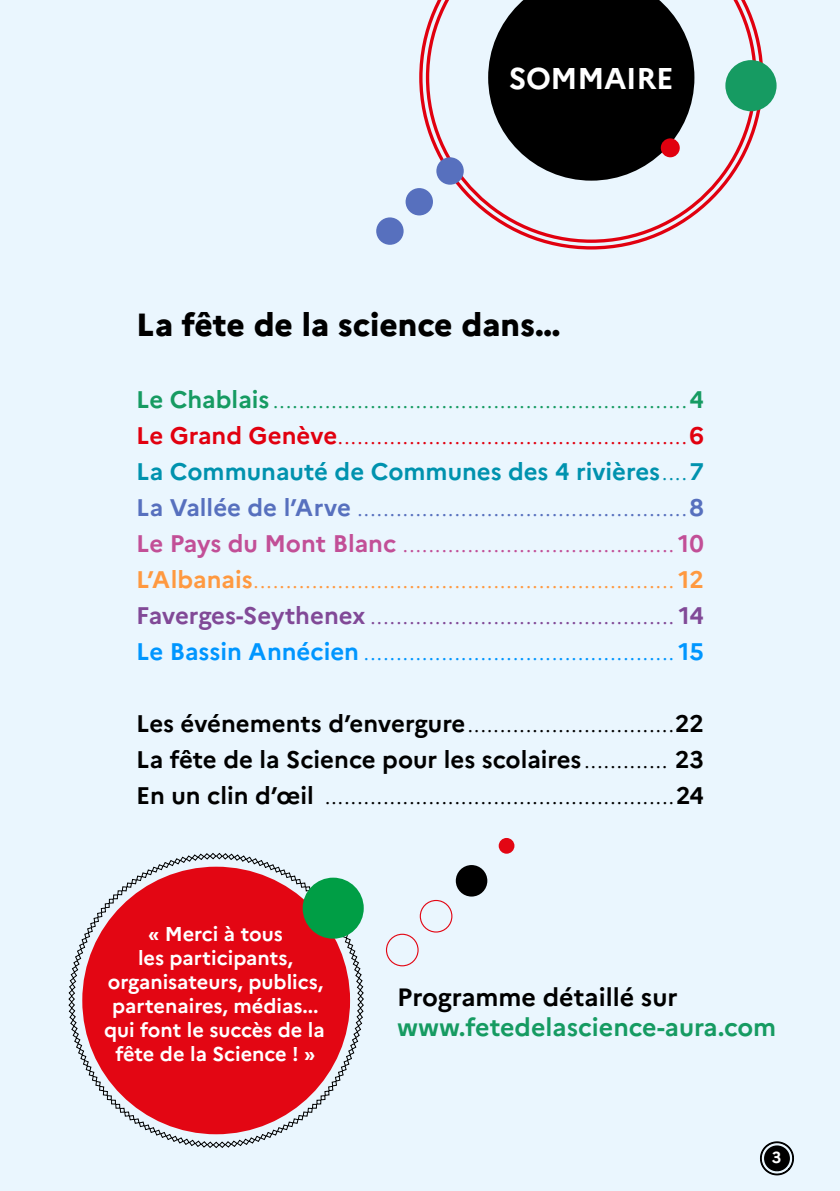
<style>
.page{position:relative;width:840px;height:1191px;background:#fff}
.page>*{position:absolute;margin:0;border:0;box-sizing:border-box;transform-origin:0 0}
.t1{font:800 32px "Marianne";color:#000}
.t2{font:700 30px "Marianne";letter-spacing:-.01em;color:#fff}
.t3{font:700 25px "Marianne";color:#169b62}
.t4{font:700 25px "Marianne";color:#000}
.t5{font:300 24px/36px "Marianne";color:#ff9940;text-align:justify}
.t6{font:300 24px/36px "Marianne";color:#000;text-align:justify}
.t7{font:700 20px/24px "Marianne";color:#fff;text-align:center}
.t8{font:700 16px "Marianne";color:#fff}
.s1{font-weight:700;color:#169b62}
.s2{color:#169b62}
.s3{font-weight:700;color:#e1000f}
.s4{color:#e1000f}
.s5{font-weight:700;color:#0092ae}
.s6{color:#0092ae}
.s7{font-weight:700;color:#5770be}
.s8{color:#5770be}
.s9{font-weight:700;color:#c24f97}
.s10{color:#c24f97}
.s11{font-weight:700}
.s12{font-weight:700;color:#814997}
.s13{color:#814997}
.s14{font-weight:700;color:#0096ff}
.s15{color:#0096ff}
</style>
<div class="page">
<div style="left:0;top:0;width:839px;height:1191px;background:#eaf6fe"></div>
<svg style="left:760px;top:1141px;width:33px;height:34px"></svg>
<svg style="left:68px;top:852px;width:296px;height:297px"></svg>
<div style="left:82px;top:866px;width:268px;height:268px;background:#e30613;border-radius:50%"></div>
<div style="left:302px;top:877px;width:61px;height:61px;background:#009e45;border-radius:50%"></div>
<svg style="left:419px;top:28px;width:344px;height:221px"></svg>
<svg style="left:425px;top:0;width:331px;height:243px"></svg>
<div style="left:376px;top:217px;width:27px;height:28px;background:#5770be;border-radius:50%"></div>
<div style="left:405px;top:188px;width:27px;height:27px;background:#5770be;border-radius:50%"></div>
<div style="left:436px;top:157px;width:27px;height:28px;background:#5770be;border-radius:50%"></div>
<div style="left:725px;top:60px;width:51px;height:51px;background:#169b62;border-radius:50%"></div>
<svg style="left:488px;top:0;width:206px;height:181px"></svg>
<div style="left:660px;top:138px;width:19px;height:19px;background:#e1000f;border-radius:50%"></div>
<div style="left:386px;top:933px;width:32px;height:33px;border:1px solid #e30613;border-radius:50%"></div>
<div style="left:419px;top:900px;width:33px;height:32px;border:1px solid #e30613;border-radius:50%"></div>
<div style="left:455px;top:865px;width:32px;height:31px;background:#000;border-radius:50%"></div>
<div style="left:498px;top:838px;width:16px;height:15px;background:#e30613;border-radius:50%"></div>
<p class="t2" style="left:508px;top:55px;width:166px">SOMMAIRE</p>
<h1 class="t1" style="left:136px;top:300px;width:425px">La fête de la science dans…</h1>
<p class="t5" style="left:136px;top:379px;width:568px"><span class="s1">Le Chablais</span> <span class="s2">................................................................</span><span class="s1">4<br></span><span class="s3">Le Grand Genève</span><span class="s4">......................................................</span><span class="s3">6<br></span><span class="s5">La Communauté de Communes des 4 rivières</span><span class="s6">....</span><span class="s5">7<br></span><span class="s7">La Vallée de l’Arve</span> <span class="s8">...................................................</span><span class="s7">8<br></span><span class="s9">Le Pays du Mont Blanc</span> <span class="s10">..........................................</span> <span class="s9">10<br></span><span class="s11">L’Albanais</span>................................................................. <span class="s11">12<br></span><span class="s12">Faverges-Seythenex</span> <span class="s13">...............................................</span> <span class="s12">14<br></span><span class="s14">Le Bassin Annécien</span> <span class="s15">................................................</span> <span class="s14">15</span></p>
<p class="t6" style="left:136px;top:703px;width:568px"><span class="s11">Les événements d’envergure</span>................................<span class="s11">22<br>La fête de la Science pour les scolaires</span>............. <span class="s11">23<br>En un clin d’œil</span> ......................................................<span class="s11">24</span></p>
<p class="t7" style="left:104px;top:920px;width:222px">« Merci à tous<br>les participants, organisateurs, publics, partenaires, médias... qui font le succès de la fête de la Science ! »</p>
<p class="t4" style="left:397px;top:978px;width:282px">Programme détaillé sur</p>
<p class="t3" style="left:397px;top:1008px;width:380px">www.fetedelascience-aura.com</p>
<p class="t8" style="left:771px;top:1145px;width:11px">3</p>
</div>
